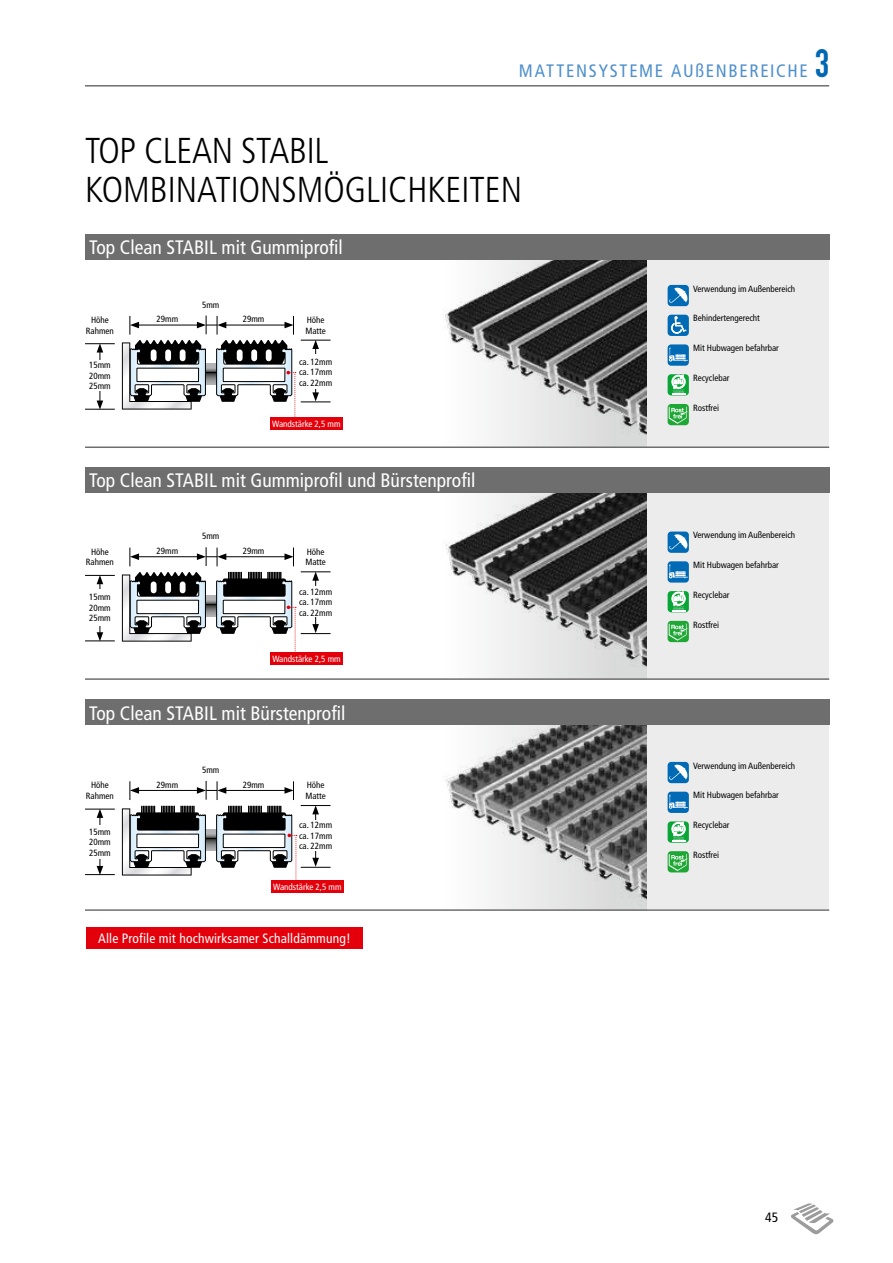
<style>
.page{position:relative;width:893px;height:1263px;background:#fff}
.page>*{position:absolute;margin:0;border:0;box-sizing:border-box;transform-origin:0 0}
.t1{font:300 condensed 36px/39px "Frutiger LT Std";color:#000}
.t2{font:condensed 19.5px "Frutiger LT Std";color:#fff}
.t3{font:condensed 18px "Frutiger LT Std";letter-spacing:.095em;color:#4e8fcc}
.t4{font:condensed 13.5px "Frutiger LT Std";letter-spacing:.01em;color:#fff}
.t5{font:condensed 13.5px "Frutiger LT Std";color:#000}
.t6{font:condensed 9px/10.5px "Frutiger LT Std";color:#000;text-align:justify}
.t7{font:condensed 9px "Frutiger LT Std";color:#fff}
.s1{font-family:"DIN Engschrift Std";font-stretch:normal;font-size:39px;color:#0068b4}
</style>
<div class="page">
<svg style="left:791px;top:1203px;width:42px;height:31px"></svg>
<hr style="left:85px;top:85px;width:744px;height:2px;background:#6e6e6e">
<svg style="left:206px;top:830px;width:10px;height:21px"></svg>
<svg style="left:122px;top:806px;width:84px;height:69px"></svg>
<hr style="left:85px;top:809px;width:30px;height:1px;background:#000">
<hr style="left:85px;top:874px;width:30px;height:1px;background:#000">
<hr style="left:100px;top:815px;width:1px;height:53px;background:#000">
<svg style="left:97px;top:809px;width:6px;height:9px"></svg>
<svg style="left:97px;top:866px;width:6px;height:9px"></svg>
<hr style="left:137px;top:790px;width:62px;height:1px;background:#000">
<svg style="left:130px;top:781px;width:9px;height:19px"></svg>
<hr style="left:224px;top:790px;width:63px;height:1px;background:#000">
<svg style="left:284px;top:781px;width:10px;height:19px"></svg>
<svg style="left:197px;top:781px;width:29px;height:19px"></svg>
<hr style="left:301px;top:805px;width:30px;height:1px;background:#000">
<hr style="left:301px;top:867px;width:30px;height:1px;background:#000">
<hr style="left:315px;top:812px;width:1px;height:48px;background:#000">
<svg style="left:312px;top:806px;width:7px;height:8px"></svg>
<svg style="left:312px;top:858px;width:7px;height:9px"></svg>
<div style="left:85px;top:825px;width:30px;height:33px;background:#fff"></div>
<div style="left:299px;top:820px;width:34px;height:31px;background:#fff"></div>
<div style="left:442px;top:699px;width:387px;height:210px;background:#ececec"></div>
<img style="left:442px;top:725px;width:204px;height:184px">
<div style="left:85px;top:699px;width:744px;height:26px;background:#6e6e6e"></div>
<hr style="left:85px;top:909px;width:744px;height:2px;background:#6e6e6e">
<div style="left:271px;top:880px;width:73px;height:13px;background:#e3000b"></div>
<svg style="left:216px;top:806px;width:81px;height:74px"></svg>
<svg style="left:206px;top:596px;width:10px;height:21px"></svg>
<svg style="left:122px;top:572px;width:84px;height:70px"></svg>
<hr style="left:85px;top:575px;width:30px;height:1px;background:#000">
<hr style="left:85px;top:641px;width:30px;height:1px;background:#000">
<hr style="left:100px;top:582px;width:1px;height:53px;background:#000">
<svg style="left:97px;top:575px;width:6px;height:9px"></svg>
<svg style="left:97px;top:632px;width:6px;height:9px"></svg>
<hr style="left:137px;top:556px;width:62px;height:1px;background:#000">
<svg style="left:130px;top:548px;width:9px;height:18px"></svg>
<hr style="left:224px;top:556px;width:63px;height:1px;background:#000">
<svg style="left:284px;top:548px;width:10px;height:18px"></svg>
<svg style="left:197px;top:547px;width:29px;height:19px"></svg>
<hr style="left:301px;top:572px;width:30px;height:1px;background:#000">
<hr style="left:301px;top:633px;width:30px;height:1px;background:#000">
<hr style="left:315px;top:578px;width:1px;height:48px;background:#000">
<svg style="left:312px;top:572px;width:7px;height:9px"></svg>
<svg style="left:312px;top:624px;width:7px;height:9px"></svg>
<div style="left:85px;top:589px;width:30px;height:36px;background:#fff"></div>
<div style="left:299px;top:587px;width:34px;height:30px;background:#fff"></div>
<div style="left:442px;top:467px;width:387px;height:213px;background:#ececec"></div>
<img style="left:442px;top:493px;width:204px;height:185px">
<div style="left:85px;top:467px;width:744px;height:26px;background:#6e6e6e"></div>
<hr style="left:85px;top:678px;width:744px;height:2px;background:#6e6e6e">
<div style="left:270px;top:652px;width:73px;height:13px;background:#e3000b"></div>
<svg style="left:216px;top:572px;width:80px;height:80px"></svg>
<hr style="left:85px;top:343px;width:30px;height:1px;background:#000">
<hr style="left:85px;top:409px;width:30px;height:1px;background:#000">
<hr style="left:100px;top:350px;width:1px;height:53px;background:#000">
<svg style="left:97px;top:343px;width:6px;height:9px"></svg>
<svg style="left:97px;top:401px;width:6px;height:9px"></svg>
<hr style="left:301px;top:340px;width:30px;height:1px;background:#000">
<hr style="left:301px;top:402px;width:30px;height:1px;background:#000">
<hr style="left:315px;top:347px;width:1px;height:48px;background:#000">
<svg style="left:312px;top:340px;width:7px;height:9px"></svg>
<svg style="left:312px;top:392px;width:7px;height:9px"></svg>
<div style="left:85px;top:360px;width:30px;height:31px;background:#fff"></div>
<div style="left:299px;top:355px;width:34px;height:34px;background:#fff"></div>
<div style="left:442px;top:234px;width:387px;height:212px;background:#ececec"></div>
<img style="left:442px;top:259px;width:204px;height:187px">
<div style="left:85px;top:234px;width:744px;height:25px;background:#6e6e6e"></div>
<div style="left:270px;top:417px;width:72px;height:13px;background:#e3000b"></div>
<svg style="left:122px;top:316px;width:174px;height:101px"></svg>
<div style="left:668px;top:285px;width:21px;height:21px;background:#006ab5;border-radius:4px"></div>
<svg style="left:669px;top:288px;width:18px;height:15px"></svg>
<div style="left:668px;top:315px;width:21px;height:21px;background:#006ab5;border-radius:4px"></div>
<svg style="left:671px;top:316px;width:15px;height:18px"></svg>
<div style="left:668px;top:344px;width:21px;height:22px;background:#006ab5;border-radius:4px"></div>
<svg style="left:668px;top:347px;width:20px;height:15px"></svg>
<div style="left:668px;top:374px;width:21px;height:21px;background:#0aa537;border-radius:4px"></div>
<svg style="left:672px;top:375px;width:13px;height:19px"></svg>
<div style="left:668px;top:404px;width:21px;height:21px;background:#1fa736;border-radius:4px"></div>
<svg style="left:669px;top:407px;width:19px;height:17px"></svg>
<hr style="left:85px;top:446px;width:744px;height:2px;background:#6e6e6e">
<div style="left:668px;top:762px;width:21px;height:21px;background:#006ab5;border-radius:4px"></div>
<svg style="left:669px;top:764px;width:18px;height:16px"></svg>
<div style="left:668px;top:792px;width:21px;height:21px;background:#006ab5;border-radius:4px"></div>
<svg style="left:668px;top:795px;width:20px;height:14px"></svg>
<div style="left:668px;top:821px;width:21px;height:22px;background:#0aa537;border-radius:4px"></div>
<svg style="left:672px;top:822px;width:13px;height:20px"></svg>
<div style="left:668px;top:851px;width:21px;height:21px;background:#1fa736;border-radius:4px"></div>
<svg style="left:669px;top:854px;width:19px;height:17px"></svg>
<div style="left:668px;top:531px;width:21px;height:22px;background:#006ab5;border-radius:4px"></div>
<svg style="left:669px;top:534px;width:18px;height:15px"></svg>
<div style="left:668px;top:561px;width:21px;height:22px;background:#006ab5;border-radius:4px"></div>
<svg style="left:668px;top:564px;width:20px;height:15px"></svg>
<div style="left:668px;top:591px;width:21px;height:21px;background:#0aa537;border-radius:4px"></div>
<svg style="left:672px;top:592px;width:13px;height:19px"></svg>
<div style="left:668px;top:621px;width:21px;height:21px;background:#1fa736;border-radius:4px"></div>
<svg style="left:669px;top:624px;width:19px;height:17px"></svg>
<div style="left:86px;top:927px;width:277px;height:21px;background:#e3000b"></div>
<h3 class="t3" style="left:519px;top:60px;width:312px">MATTENSYSTEME AUßENBEREICHE <span class="s1">3</span></h3>
<h1 class="t1" style="left:85px;top:132px;width:439px">TOP CLEAN STABIL<br>KOMBINATIONSMÖGLICHKEITEN</h1>
<h2 class="t2" style="left:89px;top:236px;width:255px">Top Clean STABIL mit Gummiprofil</h2>
<p class="t6" style="left:202px;top:299px;width:19px">5mm</p>
<p class="t6" style="left:86px;top:315px;width:30px;text-align:center">Höhe<br>Rahmen</p>
<p class="t6" style="left:157px;top:314px;width:23px">29mm</p>
<p class="t6" style="left:243px;top:314px;width:23px">29mm</p>
<p class="t6" style="left:305px;top:315px;width:22px">Höhe<br>Matte</p>
<p class="t6" style="left:89px;top:360px;width:23px">15mm 20mm 25mm</p>
<p class="t6" style="left:299px;top:356px;width:35px">ca. 12mm ca. 17mm ca. 22mm</p>
<p class="t7" style="left:272px;top:419px;width:70px">Wandstärke 2,5 mm</p>
<h2 class="t2" style="left:89px;top:469px;width:388px">Top Clean STABIL mit Gummiprofil und Bürstenprofil</h2>
<p class="t6" style="left:202px;top:531px;width:19px">5mm</p>
<p class="t6" style="left:86px;top:546px;width:30px;text-align:center">Höhe<br>Rahmen</p>
<p class="t6" style="left:157px;top:546px;width:23px">29mm</p>
<p class="t6" style="left:243px;top:546px;width:23px">29mm</p>
<p class="t6" style="left:305px;top:546px;width:22px">Höhe<br>Matte</p>
<p class="t6" style="left:89px;top:592px;width:23px">15mm 20mm 25mm</p>
<p class="t6" style="left:299px;top:586px;width:35px">ca. 12mm ca. 17mm ca. 22mm</p>
<p class="t7" style="left:272px;top:653px;width:70px">Wandstärke 2,5 mm</p>
<h2 class="t2" style="left:89px;top:701px;width:258px">Top Clean STABIL mit Bürstenprofil</h2>
<p class="t6" style="left:202px;top:765px;width:19px">5mm</p>
<p class="t6" style="left:86px;top:780px;width:30px;text-align:center">Höhe<br>Rahmen</p>
<p class="t6" style="left:157px;top:779px;width:23px">29mm</p>
<p class="t6" style="left:243px;top:779px;width:23px">29mm</p>
<p class="t6" style="left:305px;top:780px;width:22px">Höhe<br>Matte</p>
<p class="t6" style="left:89px;top:826px;width:23px">15mm 20mm 25mm</p>
<p class="t6" style="left:299px;top:820px;width:35px">ca. 12mm ca. 17mm ca. 22mm</p>
<p class="t7" style="left:273px;top:881px;width:70px">Wandstärke 2,5 mm</p>
<h3 class="t4" style="left:98px;top:930px;width:254px">Alle Profile mit hochwirksamer Schalldämmung!</h3>
<p class="t6" style="left:693px;top:283px;width:104px">Verwendung im Außenbereich</p>
<p class="t6" style="left:693px;top:313px;width:68px">Behindertengerecht</p>
<p class="t6" style="left:693px;top:343px;width:87px">Mit Hubwagen befahrbar</p>
<p class="t6" style="left:693px;top:373px;width:38px">Recyclebar</p>
<p class="t6" style="left:693px;top:402px;width:28px">Rostfrei</p>
<p class="t6" style="left:693px;top:530px;width:104px">Verwendung im Außenbereich</p>
<p class="t6" style="left:693px;top:560px;width:87px">Mit Hubwagen befahrbar</p>
<p class="t6" style="left:693px;top:589px;width:38px">Recyclebar</p>
<p class="t6" style="left:693px;top:619px;width:28px">Rostfrei</p>
<p class="t6" style="left:693px;top:760px;width:104px">Verwendung im Außenbereich</p>
<p class="t6" style="left:693px;top:790px;width:87px">Mit Hubwagen befahrbar</p>
<p class="t6" style="left:693px;top:820px;width:38px">Recyclebar</p>
<p class="t6" style="left:693px;top:850px;width:28px">Rostfrei</p>
<h3 class="t5" style="left:765px;top:1209px;width:14px">45</h3>
</div>
